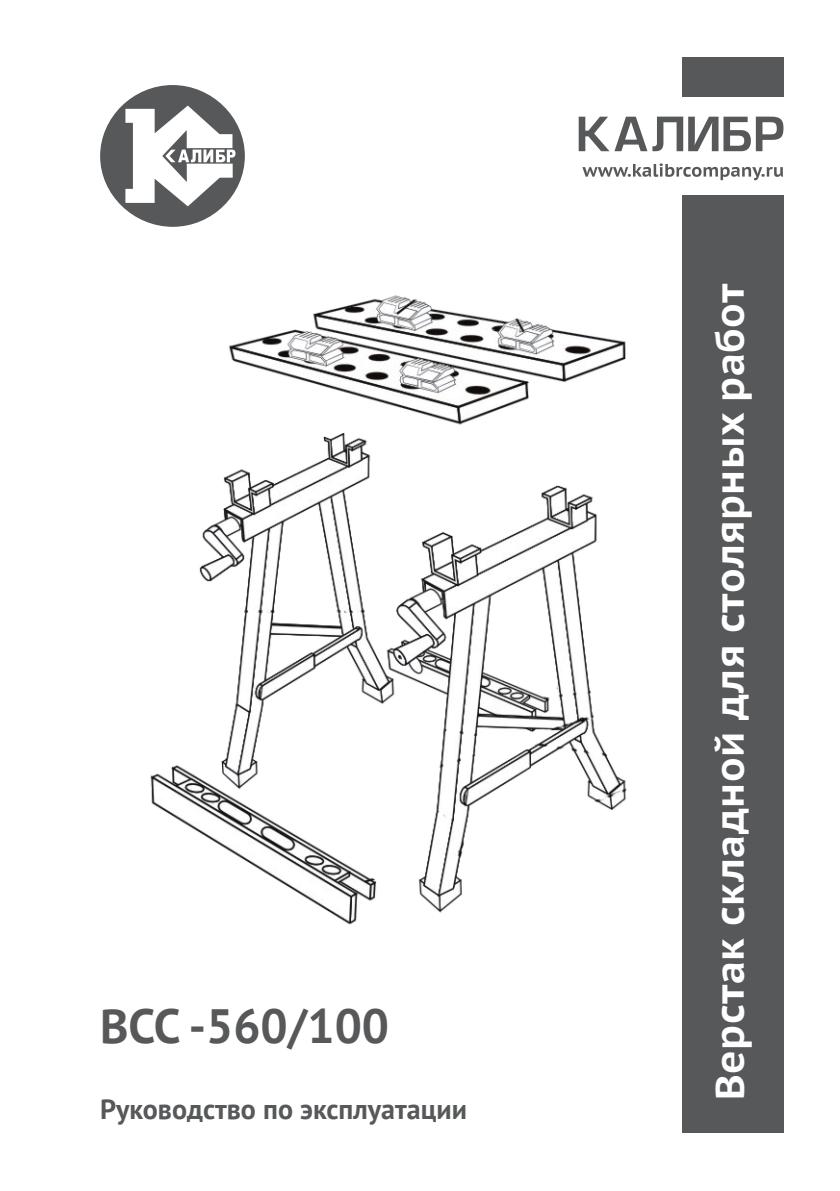
<style>
.page{position:relative;width:840px;height:1191px;background:#fff}
.page>*{position:absolute;margin:0;border:0;box-sizing:border-box;transform-origin:0 0}
.t1{font:700 48px "PT Sans";color:#57585a}
.t2{font:700 40px "PT Sans Caption";letter-spacing:.01em;color:#fff}
.t3{font:700 28px "PT Sans";color:#57585a}
</style>
<div class="page">
<div style="left:682px;top:195px;width:101px;height:937px;background:#57585a"></div>
<svg style="left:578px;top:117px;width:205px;height:34px"></svg>
<svg style="left:582px;top:163px;width:200px;height:17px"></svg>
<div style="left:100px;top:85px;width:145px;height:142px;background:#57585a;border-radius:50%"></div>
<svg style="left:125px;top:104px;width:110px;height:104px"></svg>
<div style="left:681px;top:57px;width:102px;height:40px;background:#57585a"></div>
<img style="left:150px;top:295px;width:477px;height:630px">
<p class="t1" style="left:100px;top:994px;width:290px">ВСС -560/100</p>
<p class="t3" style="left:100px;top:1091px;width:368px">Руководство по эксплуатации</p>
<p class="t2" style="left:703px;top:1099px;width:818px;rotate:-90deg">Верстак складной для столярных работ</p>
</div>
